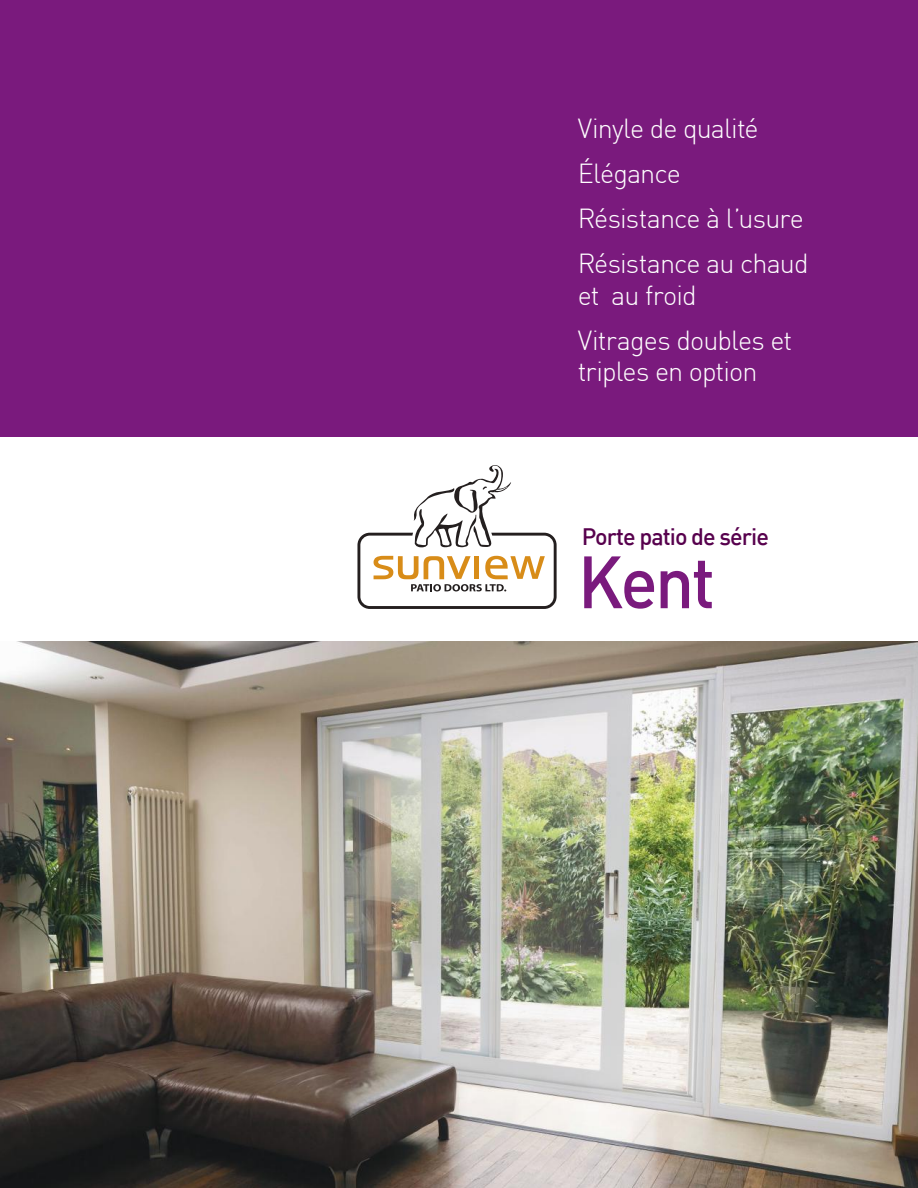
<style>
.page{position:relative;width:918px;height:1188px;background:#fff}
.page>*{position:absolute;margin:0;border:0;box-sizing:border-box;transform-origin:0 0}
.t1{font:500 72.75px "DIN";color:#7a1a7d;scale:.95 1}
.t2{font:300 27px/45px "DIN";letter-spacing:-.035em;color:#fff}
.t3{font:500 23.25px "DIN";letter-spacing:-.04em;color:#57004d}
</style>
<div class="page">
<div style="left:0;top:0;width:918px;height:436px;background:#7a1a7d"></div>
<svg style="left:357px;top:465px;width:200px;height:144px"></svg>
<img style="left:0;top:641px;width:918px;height:547px">
<p class="t2" style="left:578px;top:106px;width:232px">Vinyle de qualité<br>Élégance<br>Résistance à l’usure<br>Résistance au chaud</p>
<p class="t2" style="left:578px;top:272px;width:216px">et au froid<br>Vitrages doubles et</p>
<p class="t2" style="left:578px;top:349px;width:181px">triples en option</p>
<p class="t3" style="left:582px;top:522px;width:189px">Porte patio de série</p>
<h1 class="t1" style="left:578px;top:535px;width:146px">Kent</h1>
</div>
